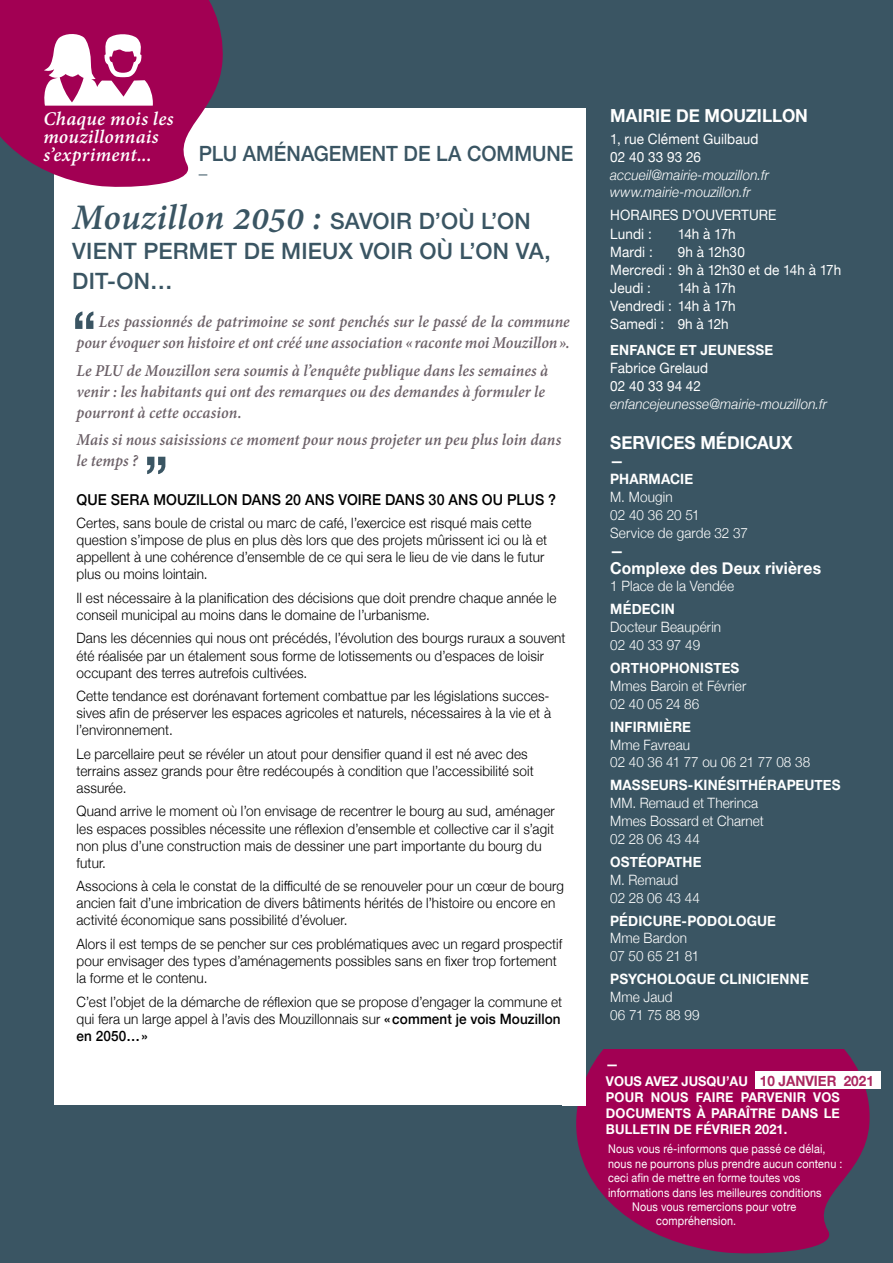
<style>
.page{position:relative;width:893px;height:1263px;background:#3a5563}
.page>*{position:absolute;margin:0;border:0;box-sizing:border-box;transform-origin:0 0}
.t1{font:italic 700 39px "Adobe Devanagari";letter-spacing:.005em;color:#3a5563}
.t2{font:500 22.5px/30px "Helvetica Neue";letter-spacing:.01em;color:#3a5563}
.t3{font:italic 700 21px/18px "Adobe Devanagari";letter-spacing:.015em;color:#fff}
.t4{font:500 21px "Helvetica Neue";color:#3a5563;scale:.95 1}
.t5{font:italic 700 21px "Adobe Devanagari";color:#3a5563;scale:.89 1}
.t6{font:italic 700 18px/21px "Adobe Devanagari";color:#6c6168;scale:.95 1}
.t7{font:700 18px "Helvetica Neue";color:#fff;scale:.95 1}
.t8{font:700 16.5px "Helvetica Neue";color:#fff;scale:.95 1}
.t9{font:500 15px "Helvetica Neue";letter-spacing:.01em;color:#000;scale:.95 1}
.t10{font:300 14.25px/17.1px "Helvetica Neue";letter-spacing:.01em;color:#000;scale:.95 1}
.t11{font:300 14.25px/17.9px "Helvetica Neue";letter-spacing:.005em;color:#fff;scale:.95 1}
.t12{font:14.25px/17.9px "Helvetica Neue";letter-spacing:.005em;color:#fff;scale:.95 1}
.t13{font:700 14.25px/17.9px "Helvetica Neue";letter-spacing:.01em;color:#fff;scale:.95 1}
.t14{font:italic 300 14.25px/17.9px "Helvetica Neue";letter-spacing:.01em;color:#fff;scale:.95 1}
.t15{font:700 13.5px/16.2px "Helvetica Neue";letter-spacing:.01em;color:#fff;scale:.95 1}
.t16{font:12px "Helvetica Neue";letter-spacing:.015em;color:#fff;scale:.9 1}
.s1{font-family:"Helvetica Neue";font-weight:500;font-style:normal;font-size:22.5px}
.s2{font-weight:500}
.s3{font-size:14.25px;color:#aa265f}
</style>
<div class="page">
<div style="left:54px;top:108px;width:532px;height:1112px;background:#fff"></div>
<svg style="left:0;top:0;width:223px;height:187px;background:#ad3373"></svg>
<div style="left:0;top:1105px;width:600px;height:158px;background:#3a5563"></div>
<svg style="left:576px;top:1049px;width:298px;height:205px;fill:#a20053"></svg>
<div style="left:755px;top:1071px;width:125px;height:17px;background:#fff"></div>
<div style="left:562px;top:961px;width:24px;height:144px;background:#fff"></div>
<svg style="left:75px;top:311px;width:18px;height:18px"></svg>
<svg style="left:147px;top:457px;width:19px;height:17px"></svg>
<h3 class="t3" style="left:43px;top:112px;width:132px">Chaque mois les mouzillonnais s’expriment...</h3>
<h3 class="t4" style="left:199px;top:136px;width:396px">PLU AMÉNAGEMENT DE LA COMMUNE</h3>
<h3 class="t5" style="left:199px;top:155px;width:11px">_</h3>
<h1 class="t1" style="left:72px;top:195px;width:460px">Mouzillon 2050 : <span class="s1">SAVOIR D’OÙ L’ON</span></h1>
<h2 class="t2" style="left:72px;top:234px;width:480px">VIENT PERMET DE MIEUX VOIR OÙ L’ON VA,<br>DIT-ON…</h2>
<p class="t6" style="left:77px;top:313px;width:521px;text-align:right">Les passionnés de patrimoine se sont penchés sur le passé de la commune pour évoquer son histoire et ont créé une association « raconte moi Mouzillon ».</p>
<p class="t6" style="left:77px;top:362px;width:498px">Le PLU de Mouzillon sera soumis à l’enquête publique dans les semaines à venir : les habitants qui ont des remarques ou des demandes à formuler le pourront à cette occasion.</p>
<p class="t6" style="left:77px;top:431px;width:512px">Mais si nous saisissions ce moment pour nous projeter un peu plus loin dans le temps ?</p>
<p class="t9" style="left:77px;top:487px;width:464px">QUE SERA MOUZILLON DANS 20 ANS VOIRE DANS 30 ANS OU PLUS</p>
<p class="t9" style="left:548px;top:487px;width:10px">?</p>
<p class="t10" style="left:77px;top:513px;width:497px">Certes, sans boule de cristal ou marc de café, l’exercice est risqué mais cette question s’impose de plus en plus dès lors que des projets mûrissent ici ou là et appellent à une cohérence d’ensemble de ce qui sera le lieu de vie dans le futur plus ou moins lointain.</p>
<p class="t10" style="left:77px;top:588px;width:507px">Il est nécessaire à la planification des décisions que doit prendre chaque année le conseil municipal au moins dans le domaine de l’urbanisme.</p>
<p class="t10" style="left:77px;top:629px;width:516px">Dans les décennies qui nous ont précédés, l’évolution des bourgs ruraux a souvent été réalisée par un étalement sous forme de lotissements ou d’espaces de loisir occupant des terres autrefois cultivées.</p>
<p class="t10" style="left:77px;top:686px;width:501px;text-align:justify">Cette tendance est dorénavant fortement combattue par les législations succes&shy;sives afin de préserver les espaces agricoles et naturels, nécessaires à la vie et à l’environnement.</p>
<p class="t10" style="left:77px;top:744px;width:483px">Le parcellaire peut se révéler un atout pour densifier quand il est né avec des terrains assez grands pour être redécoupés à condition que l’accessibilité soit assurée.</p>
<p class="t10" style="left:77px;top:802px;width:505px">Quand arrive le moment où l’on envisage de recentrer le bourg au sud, aménager les espaces possibles nécessite une réflexion d’ensemble et collective car il s’agit non plus d’une construction mais de dessiner une part importante du bourg du futur.</p>
<p class="t10" style="left:77px;top:876px;width:515px">Associons à cela le constat de la difficulté de se renouveler pour un cœur de bourg ancien fait d’une imbrication de divers bâtiments hérités de l’histoire ou encore en activité économique sans possibilité d’évoluer.</p>
<p class="t10" style="left:77px;top:934px;width:513px">Alors il est temps de se pencher sur ces problématiques avec un regard prospectif pour envisager des types d’aménagements possibles sans en fixer trop fortement la forme et le contenu.</p>
<p class="t10" style="left:77px;top:992px;width:513px;text-align:justify">C’est l’objet de la démarche de réflexion que se propose d’engager la commune et qui fera un large appel à l’avis des Mouzillonnais sur <span class="s2">«COMMENT JE VOIS MOUZILLON EN 2050…»</span></p>
<p class="t7" style="left:610px;top:101px;width:210px">MAIRIE DE MOUZILLON</p>
<p class="t12" style="left:610px;top:131px;width:158px">1, rue Clément Guilbaud<br>02 40 33 93 26</p>
<p class="t14" style="left:610px;top:165px;width:169px">accueil@mairie-mouzillon.fr www.mairie-mouzillon.fr</p>
<p class="t12" style="left:610px;top:205px;width:177px;line-height:20px">HORAIRES D’OUVERTURE<br>Lundi :</p>
<p class="t12" style="left:678px;top:226px;width:63px">14h à 17h</p>
<p class="t12" style="left:610px;top:244px;width:245px;text-indent:67px">9h à 12h30<br>Mercredi : 9h à 12h30 et de 14h à 17h<br>Jeudi :</p>
<p class="t12" style="left:610px;top:244px;width:46px">Mardi :</p>
<p class="t12" style="left:610px;top:280px;width:134px;text-align:justify;text-indent:67px">14h à 17h Vendredi : 14h à 17h Samedi : 9h à 12h</p>
<p class="t13" style="left:610px;top:341px;width:11px">ENFANCE</p>
<p class="t13" style="left:679px;top:341px;width:33px">ET JEUNESSE</p>
<p class="t12" style="left:610px;top:360px;width:105px">Fabrice Grelaud<br>02 40 33 94 42</p>
<p class="t14" style="left:610px;top:394px;width:230px">enfancejeunesse@mairie-mouzillon.fr</p>
<p class="t7" style="left:610px;top:428px;width:194px">SERVICES MÉDICAUX</p>
<p class="t13" style="left:610px;top:453px;width:31px">—<br>PHARMACIE</p>
<p class="t11" style="left:610px;top:487px;width:146px">M. Mougin<br>02 40 36 20 51<br>Service de garde 32 37</p>
<p class="t13" style="left:610px;top:542px;width:16px">—</p>
<p class="t8" style="left:610px;top:555px;width:224px">COMPLEXE DES DEUX RIVIÈRES</p>
<p class="t11" style="left:610px;top:576px;width:132px">1 Place de la Vendée</p>
<p class="t13" style="left:610px;top:601px;width:11px">MÉDECIN</p>
<p class="t11" style="left:610px;top:617px;width:118px">Docteur Beaupérin<br>02 40 33 97 49</p>
<p class="t13" style="left:610px;top:659px;width:11px">ORT</p>
<p class="t13" style="left:639px;top:659px;width:53px">HOPHONISTES</p>
<p class="t11" style="left:610px;top:676px;width:145px">Mmes Baroin et Février<br>02 40 05 24 86</p>
<p class="t13" style="left:610px;top:718px;width:9px">INFIRMI</p>
<p class="t13" style="left:663px;top:718px;width:20px">ÈRE</p>
<p class="t11" style="left:610px;top:734px;width:212px">Mme Favreau<br>02 40 36 41 77 ou 06 21 77 08 38</p>
<p class="t13" style="left:610px;top:777px;width:12px">MASSEURS</p>
<p class="t13" style="left:688px;top:777px;width:26px">-KINÉSIT</p>
<p class="t13" style="left:748px;top:777px;width:22px">HÉRAPEUTES</p>
<p class="t11" style="left:610px;top:793px;width:163px">MM . Remaud et Therinca<br>Mmes Bossard et Charnet<br>02 28 06 43 44</p>
<p class="t13" style="left:610px;top:853px;width:98px">OSTÉOPATHE</p>
<p class="t11" style="left:610px;top:870px;width:96px">M. Remaud<br>02 28 06 43 44</p>
<p class="t13" style="left:610px;top:912px;width:11px">PÉDICURE</p>
<p class="t13" style="left:682px;top:912px;width:18px">-PODOLO</p>
<p class="t13" style="left:747px;top:912px;width:22px">GUE</p>
<p class="t11" style="left:610px;top:928px;width:95px">Mme Bardon<br>07 50 65 21 81</p>
<p class="t13" style="left:610px;top:970px;width:61px">PSYCHOLO</p>
<p class="t13" style="left:686px;top:970px;width:45px">GUE CLINICIENNE</p>
<p class="t11" style="left:610px;top:987px;width:96px">Mme Jaud<br>06 71 75 88 99</p>
<p class="t15" style="left:606px;top:1057px;width:283px">—<br>VOUS AVEZ JUSQU’AU <span class="s3">10 JANVIER 2021<br></span>POUR NOUS FAIRE PARVENIR VOS<br>DOCUMENTS À PARAÎTRE DANS LE<br>BULLETIN DE FÉVRIER 2021.</p>
<p class="t16" style="left:608px;top:1140px;width:243px">Nous vous ré-informons que passé ce délai,</p>
<p class="t16" style="left:608px;top:1155px;width:262px">nous ne pourrons plus prendre aucun contenu :</p>
<p class="t16" style="left:608px;top:1169px;width:215px">ceci afin de mettre en forme toutes vos</p>
<p class="t16" style="left:608px;top:1184px;width:239px">informations dans les meilleures conditions</p>
<p class="t16" style="left:632px;top:1198px;width:184px">Nous vous remercions pour votre</p>
<p class="t16" style="left:656px;top:1212px;width:90px">compréhension.</p>
</div>
